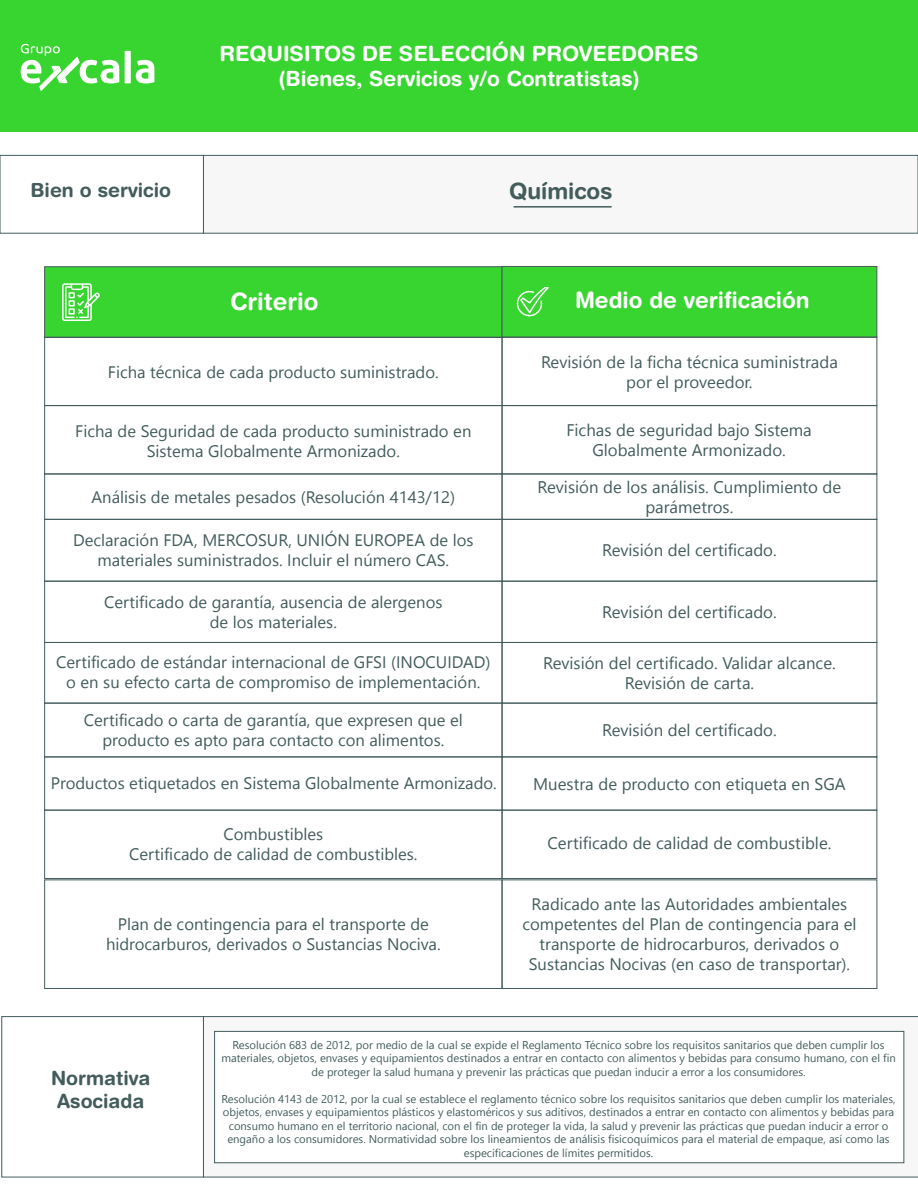
<style>
.page{position:relative;width:918px;height:1188px;background:#fff}
.page>*{position:absolute;margin:0;border:0;box-sizing:border-box;transform-origin:0 0}
.t1{font:700 24px "Helvetica Rounded LT Std";color:#fff}
.t2{font:700 22.5px "Helvetica Rounded LT Std";color:#fff}
.t3{font:700 22.5px "Helvetica Rounded LT Std";color:#445c5c}
.t4{font:700 21px/25.2px "Helvetica Rounded LT Std";color:#fff;text-align:center}
.t5{font:700 19.5px/23.4px "Helvetica Rounded LT Std";color:#445c5c;text-align:center}
.t6{font:16.8px/20.1px "Nirmala UI";color:#445c5c;text-align:center}
.t7{font:16.65px/20px "Nirmala UI";color:#445c5c;text-align:center}
.t8{font:11.25px/13.5px "Nirmala UI";color:#445c5c;text-align:center}
</style>
<div class="page">
<div style="left:0;top:0;width:918px;height:132px;background:#38d430"></div>
<svg style="left:125px;top:51px;width:29px;height:32px"></svg>
<svg style="left:21px;top:44px;width:98px;height:47px"></svg>
<div style="left:44px;top:266px;width:458px;height:72px;background:#38d430;border:1px solid #445c5c"></div>
<div style="left:502px;top:266px;width:375px;height:72px;background:#38d430;border:1px solid #445c5c"></div>
<div style="left:44px;top:337px;width:458px;height:69px;border:1px solid #445c5c"></div>
<div style="left:502px;top:337px;width:375px;height:69px;border:1px solid #445c5c"></div>
<div style="left:44px;top:405px;width:458px;height:69px;border:1px solid #445c5c"></div>
<div style="left:502px;top:405px;width:375px;height:69px;border:1px solid #445c5c"></div>
<div style="left:44px;top:474px;width:458px;height:46px;border:1px solid #445c5c"></div>
<div style="left:502px;top:474px;width:375px;height:46px;border:1px solid #445c5c"></div>
<div style="left:44px;top:519px;width:458px;height:63px;border:1px solid #445c5c"></div>
<div style="left:502px;top:519px;width:375px;height:63px;border:1px solid #445c5c"></div>
<div style="left:44px;top:581px;width:458px;height:62px;border:1px solid #445c5c"></div>
<div style="left:502px;top:581px;width:375px;height:62px;border:1px solid #445c5c"></div>
<div style="left:44px;top:642px;width:458px;height:61px;border:1px solid #445c5c"></div>
<div style="left:502px;top:642px;width:375px;height:61px;border:1px solid #445c5c"></div>
<div style="left:44px;top:703px;width:458px;height:54px;border:1px solid #445c5c"></div>
<div style="left:502px;top:703px;width:375px;height:54px;border:1px solid #445c5c"></div>
<div style="left:44px;top:810px;width:458px;height:69px;border:1px solid #445c5c"></div>
<div style="left:502px;top:810px;width:375px;height:69px;border:1px solid #445c5c"></div>
<div style="left:0;top:155px;width:204px;height:79px;border:1px solid #445c5c"></div>
<div style="left:203px;top:155px;width:715px;height:78px;background:#f7f7f7"></div>
<div style="left:203px;top:155px;width:715px;height:79px;border:1px solid #445c5c"></div>
<div style="left:1px;top:1016px;width:203px;height:161px;border:1px solid #445c5c"></div>
<svg style="left:203px;top:1016px;width:715px;height:161px"></svg>
<svg style="left:62px;top:283px;width:38px;height:38px"></svg>
<svg style="left:516px;top:287px;width:33px;height:29px"></svg>
<hr style="left:514px;top:206px;width:97px;height:2px;background:#445c5c">
<div style="left:214px;top:1031px;width:690px;height:132px;background:#fff;border:1px solid #445c5c"></div>
<div style="left:44px;top:879px;width:458px;height:110px;border:1px solid #445c5c"></div>
<div style="left:502px;top:879px;width:375px;height:110px;border:1px solid #445c5c"></div>
<p class="t4" style="left:220px;top:40px;width:481px">REQUISITOS DE SELECCIÓN PROVEEDORES (Bienes, Servicios y/o Contratistas)</p>
<p class="t5" style="left:31px;top:178px;width:142px">Bien o servicio</p>
<h2 class="t3" style="left:509px;top:178px;width:105px">Químicos</h2>
<h1 class="t1" style="left:230px;top:287px;width:90px">Criterio</h1>
<h2 class="t2" style="left:575px;top:286px;width:236px">Medio de verificación</h2>
<p class="t7" style="left:108px;top:361px;width:332px">Ficha técnica de cada producto suministrado.</p>
<p class="t6" style="left:541px;top:350px;width:298px">Revisión de la ficha técnica suministrada por el proveedor.</p>
<p class="t7" style="left:75px;top:420px;width:398px">Ficha de Seguridad de cada producto suministrado en<br>Sistema Globalmente Armonizado.</p>
<p class="t6" style="left:566px;top:419px;width:247px">Fichas de seguridad bajo Sistema<br>Globalmente Armonizado.</p>
<p class="t7" style="left:92px;top:486px;width:365px">Análisis de metales pesados (Resolución 4143/12)</p>
<p class="t6" style="left:538px;top:476px;width:305px">Revisión de los análisis. Cumplimiento de parámetros.</p>
<p class="t7" style="left:73px;top:529px;width:402px">Declaración FDA, MERCOSUR, UNIÓN EUROPEA de los materiales suministrados. Incluir el número CAS.</p>
<p class="t6" style="left:602px;top:539px;width:176px">Revisión del certificado.</p>
<p class="t7" style="left:104px;top:591px;width:340px">Certificado de garantía, ausencia de alergenos de los materiales.</p>
<p class="t6" style="left:602px;top:601px;width:176px">Revisión del certificado.</p>
<p class="t7" style="left:56px;top:651px;width:436px">Certificado de estándar internacional de GFSI (INOCUIDAD) o en su efecto carta de compromiso de implementación.</p>
<p class="t6" style="left:543px;top:652px;width:294px">Revisión del certificado. Validar alcance.<br>Revisión de carta.</p>
<p class="t7" style="left:84px;top:709px;width:381px">Certificado o carta de garantía, que expresen que el producto es apto para contacto con alimentos.</p>
<p class="t6" style="left:602px;top:719px;width:176px">Revisión del certificado.</p>
<p class="t7" style="left:51px;top:772px;width:448px">Productos etiquetados en Sistema Globalmente Armonizado.</p>
<p class="t6" style="left:533px;top:773px;width:314px">Muestra de producto con etiqueta en SGA</p>
<p class="t7" style="left:129px;top:823px;width:290px">Combustibles<br>Certificado de calidad de combustibles.</p>
<p class="t6" style="left:548px;top:832px;width:285px">Certificado de calidad de combustible.</p>
<p class="t7" style="left:106px;top:913px;width:336px">Plan de contingencia para el transporte de hidrocarburos, derivados o Sustancias Nociva.</p>
<p class="t7" style="left:522px;top:893px;width:336px">Radicado ante las Autoridades ambientales competentes del Plan de contingencia para el transporte de hidrocarburos, derivados o Sustancias Nocivas (en caso de transportar).</p>
<p class="t5" style="left:51px;top:1066px;width:101px">Normativa<br>Asociada</p>
<p class="t8" style="left:221px;top:1037px;width:676px">Resolución 683 de 2012, por medio de la cual se expide el Reglamento Técnico sobre los requisitos sanitarios que deben cumplir los materiales, objetos, envases y equipamientos destinados a entrar en contacto con alimentos y bebidas para consumo humano, con el fin de proteger la salud humana y prevenir las prácticas que puedan inducir a error a los consumidores.</p>
<p class="t8" style="left:221px;top:1091px;width:676px">Resolución 4143 de 2012, por la cual se establece el reglamento técnico sobre los requisitos sanitarios que deben cumplir los materiales, objetos, envases y equipamientos plásticos y elastoméricos y sus aditivos, destinados a entrar en contacto con alimentos y bebidas para consumo humano en el territorio nacional, con el fin de proteger la vida, la salud y prevenir las prácticas que puedan inducir a error o engaño a los consumidores. Normatividad sobre los lineamientos de análisis fisicoquímicos para el material de empaque, así como las especificaciones de límites permitidos.</p>
</div>
